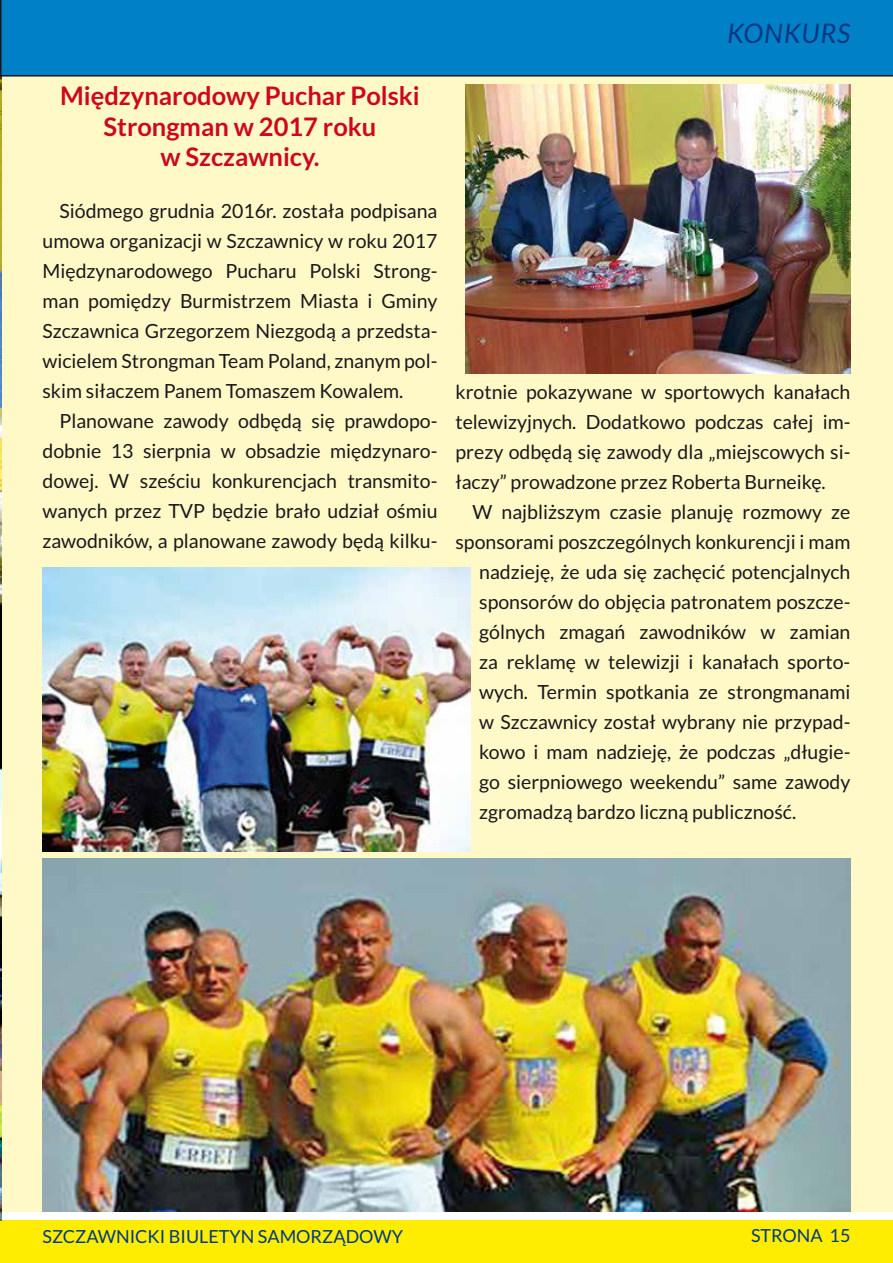
<style>
.page{position:relative;width:893px;height:1263px;background:#fff}
.page>*{position:absolute;margin:0;border:0;box-sizing:border-box;transform-origin:0 0}
.t1{font:italic 27px "Lato";letter-spacing:.03em;color:#003882}
.t2{font:700 25.5px/30.6px "Lato";color:#cd071e;text-align:center}
.t3{font:19.5px/30px "Lato";color:#1a171c;text-align:justify}
.t4{font:18px "Lato";color:#003882}
</style>
<div class="page">
<div style="left:0;top:1220px;width:893px;height:43px;background:#ffed00"></div>
<div style="left:0;top:1px;width:893px;height:1211px;background:#fff9c7"></div>
<img style="left:0;top:77px;width:1px;height:1143px">
<div style="left:0;top:0;width:893px;height:77px;background:#0081c7"></div>
<img style="left:466px;top:84px;width:384px;height:289px">
<img style="left:43px;top:567px;width:428px;height:285px">
<img style="left:43px;top:858px;width:807px;height:354px">
<h2 class="t2" style="left:60px;top:80px;width:361px">Międzynarodowy Puchar Polski<br>Strongman w 2017 roku<br>w Szczawnicy.</h2>
<p class="t3" style="left:43px;top:196px;width:396px;text-indent:17px">Siódmego grudnia 2016r. została podpisana umowa organizacji w Szczawnicy w roku 2017<br>Międzynarodowego Pucharu Polski Strong&shy;man pomiędzy Burmistrzem Miasta i Gminy Szczawnica Grzegorzem Niezgodą a przedsta&shy;wicielem Strongman Team Poland, znanym pol&shy;skim siłaczem Panem Tomaszem Kowalem.</p>
<p class="t3" style="left:43px;top:406px;width:396px;text-indent:17px">Planowane zawody odbędą się prawdopo&shy;dobnie 13 sierpnia w obsadzie międzynaro&shy;dowej. W sześciu konkurencjach transmito&shy;wanych przez TVP będzie brało udział ośmiu zawodników, a planowane zawody będą kilku-</p>
<h1 class="t1" style="left:727px;top:18px;width:125px">KONKURS</h1>
<p class="t3" style="left:455px;top:376px;width:396px">krotnie pokazywane w sportowych kanałach telewizyjnych. Dodatkowo podczas całej im&shy;prezy odbędą się zawody dla „miejscowych si&shy;łaczy” prowadzone przez Roberta Burneikę.</p>
<p class="t3" style="left:472px;top:496px;width:379px">W najbliższym czasie planuję rozmowy ze</p>
<p class="t3" style="left:455px;top:526px;width:396px">sponsorami poszczególnych konkurencji i mam</p>
<p class="t3" style="left:479px;top:556px;width:373px">nadzieję, że uda się zachęcić potencjalnych</p>
<p class="t3" style="left:479px;top:586px;width:373px">sponsorów do objęcia patronatem poszcze-</p>
<p class="t3" style="left:479px;top:616px;width:373px">gólnych zmagań zawodników w zamian</p>
<p class="t3" style="left:479px;top:646px;width:373px">za reklamę w telewizji i kanałach sporto-</p>
<p class="t3" style="left:479px;top:676px;width:373px">wych. Termin spotkania ze strongmanami</p>
<p class="t3" style="left:479px;top:706px;width:373px">w Szczawnicy został wybrany nie przypad-</p>
<p class="t3" style="left:479px;top:736px;width:373px">kowo i mam nadzieję, że podczas „długie-</p>
<p class="t3" style="left:479px;top:766px;width:373px">go sierpniowego weekendu” same zawody</p>
<p class="t3" style="left:479px;top:796px;width:318px">zgromadzą bardzo liczną publiczność.</p>
<p class="t4" style="left:43px;top:1226px;width:362px">SZCZAWNICKI BIULETYN SAMORZĄDOWY</p>
<p class="t4" style="left:751px;top:1225px;width:101px">STRONA 15</p>
</div>
